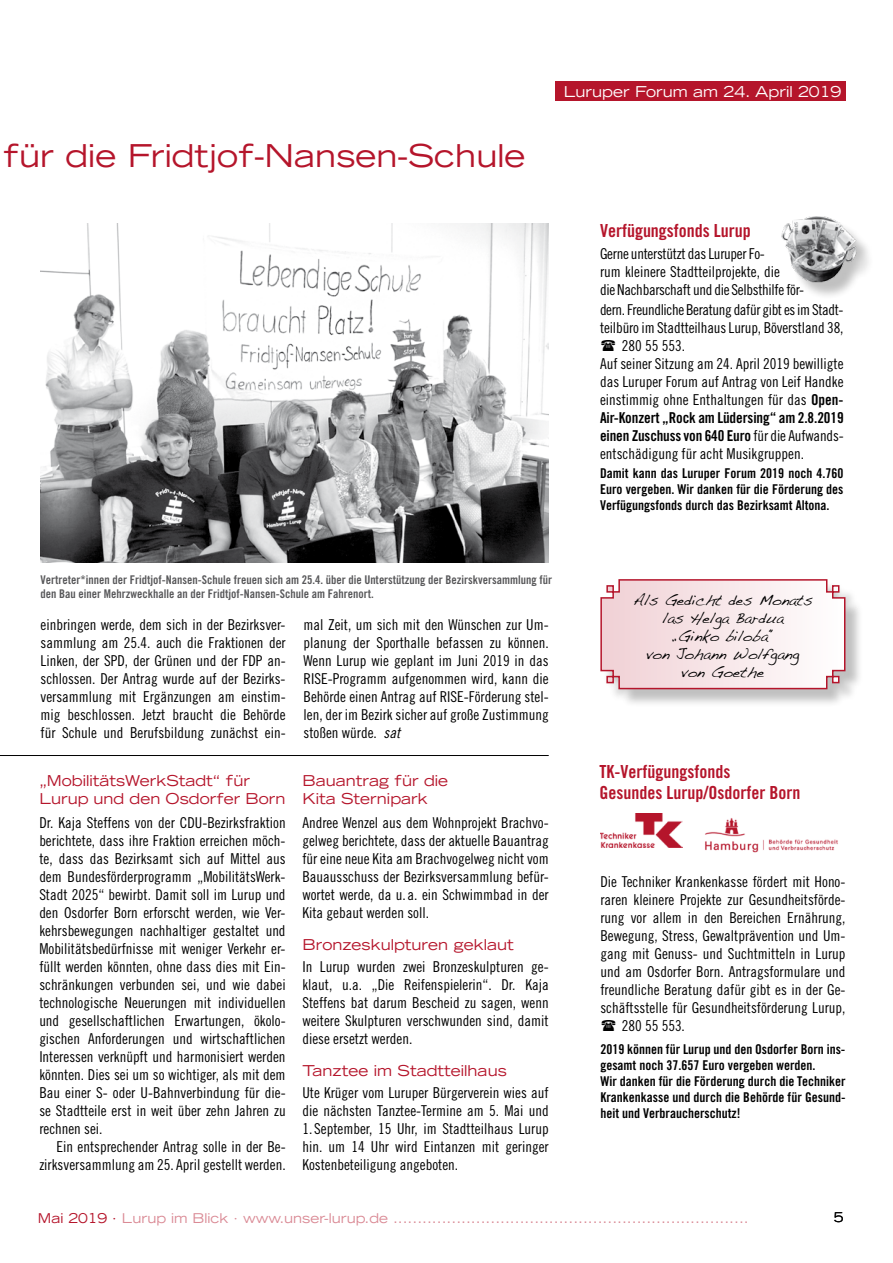
<style>
.page{position:relative;width:893px;height:1263px;background:#fff}
.page>*{position:absolute;margin:0;border:0;box-sizing:border-box;transform-origin:0 0}
.t1{font:expanded 31.5px "Trade Gothic LH";color:#b5152b}
.t2{font:18px/21px "Trade Gothic Bold Cond Twenty";color:#b5152b}
.t3{font:15px/18px "Trade Gothic Cond Eighteen";color:#000;text-align:justify}
.t4{font:expanded 15px/18px "Trade Gothic LH";color:#b5152b}
.t5{font:15px/18px "Trade Gothic Cond Eighteen";letter-spacing:-.02em;color:#000}
.t6{font:15px/18px "Trade Gothic Bold Cond Twenty";letter-spacing:-.01em;color:#000}
.t7{font:15px/18px "Handwriting Dakota";color:#000;text-align:center}
.t8{font:15px "Trade Gothic Cond Eighteen";letter-spacing:-.025em;color:#000}
.t9{font:expanded 15px "Trade Gothic LH";color:#fff}
.t10{font:13.5px/16.2px "Trade Gothic Bold Cond Twenty";color:#000}
.t11{font:expanded 13.5px "Trade Gothic LH";color:#da8a95}
.t12{font:expanded 13.5px "Trade Gothic LH";color:#000}
.t13{font:12px/14.4px "Trade Gothic Bold Cond Twenty";color:#58585a}
.s1{font-family:"Trade Gothic Bold Cond Twenty"}
.s2{font-family:"Trade Gothic Cond Eighteen"}
.s3{font-family:"Trade Gothic Cond Eighteen Obl"}
.s4{color:#b5152b}
</style>
<div class="page">
<div style="left:555px;top:82px;width:291px;height:19px;background:#b5152b"></div>
<img style="left:41px;top:223px;width:508px;height:339px">
<hr style="left:0;top:755px;width:549px;height:1px;background:#000">
<div style="left:603px;top:582px;width:261px;height:126px;background:#000;opacity:.25"></div>
<svg style="left:600px;top:579px;width:246px;height:111px"></svg>
<div style="left:785px;top:220px;width:89px;height:79px;background:#000;opacity:.25"></div>
<img style="left:781px;top:216px;width:78px;height:75px">
<img style="left:600px;top:813px;width:82px;height:34px">
<img style="left:705px;top:818px;width:133px;height:35px">
<h1 class="t1" style="left:3px;top:135px;width:523px">für die Fridtjof-Nansen-Schule</h1>
<p class="t9" style="left:564px;top:82px;width:279px">Luruper Forum am 24. April 2019</p>
<p class="t2" style="left:600px;top:220px;width:152px">Verfügungsfonds Lurup</p>
<p class="t5" style="left:600px;top:244px;width:206px">Gerne unterstützt das Luruper Fo-<br>rum kleinere Stadtteilprojekte, die<br>die Nachbarschaft und die Selbsthilfe för-</p>
<p class="t8" style="left:600px;top:301px;width:245px">dern. Freundliche Beratung dafür gibt es im Stadt-</p>
<p class="t3" style="left:600px;top:318px;width:245px">teilbüro im Stadtteilhaus Lurup, Böverstland 38,</p>
<p class="t3" style="left:622px;top:336px;width:65px">280 55 553.</p>
<p class="t3" style="left:600px;top:354px;width:245px">Auf seiner Sitzung am 24. April 2019 bewilligte</p>
<p class="t3" style="left:600px;top:372px;width:245px">das Luruper Forum auf Antrag von Leif Handke</p>
<p class="t3" style="left:600px;top:390px;width:245px">einstimmig ohne Enthaltungen für das <span class="s1">Open-</span></p>
<p class="t6" style="left:600px;top:408px;width:245px">Air-Konzert „Rock am Lüdersing“ am 2.8.2019 einen Zuschuss von 640 Euro <span class="s2">für die Aufwands-</span></p>
<p class="t3" style="left:600px;top:444px;width:206px">entschädigung für acht Musikgruppen.</p>
<p class="t10" style="left:600px;top:465px;width:245px;text-align:justify">Damit kann das Luruper Forum 2019 noch 4.760<br>Euro vergeben. Wir danken für die Förderung des Verfügungsfonds durch das Bezirksamt Altona.</p>
<p class="t13" style="left:41px;top:572px;width:513px">Vertreter*innen der Fridtjof-Nansen-Schule freuen sich am 25.4. über die Unterstützung der Bezirskversammlung für den Bau einer Mehrzweckhalle an der Fridtjof-Nansen-Schule am Fahrenort.</p>
<p class="t3" style="left:41px;top:615px;width:247px">einbringen werde, dem sich in der Bezirksver&shy;sammlung am 25.4. auch die Fraktionen der Linken, der SPD, der Grünen und der FDP an&shy;schlossen. Der Antrag wurde auf der Bezirks&shy;versammlung mit Ergänzungen am einstim&shy;mig beschlossen. Jetzt braucht die Behörde für Schule und Berufsbildung zunächst ein-</p>
<p class="t3" style="left:304px;top:615px;width:247px">mal Zeit, um sich mit den Wünschen zur Um&shy;planung der Sporthalle befassen zu können.<br>Wenn Lurup wie geplant im Juni 2019 in das RISE-Programm aufgenommen wird, kann die Behörde einen Antrag auf RISE-Förderung stel&shy;len, der im Bezirk sicher auf große Zustimmung stoßen würde. <span class="s3">sat</span></p>
<p class="t4" style="left:39px;top:771px;width:248px">„MobilitätsWerkStadt“ für<br>Lurup und den Osdorfer Born</p>
<p class="t3" style="left:39px;top:813px;width:248px">Dr. Kaja Steffens von der CDU-Bezirksfraktion berichtete, dass ihre Fraktion erreichen möch&shy;te, dass das Bezirksamt sich auf Mittel aus dem Bundesförderprogramm „MobilitätsWerk-Stadt 2025“ bewirbt. Damit soll im Lurup und den Osdorfer Born erforscht werden, wie Ver&shy;kehrsbewegungen nachhaltiger gestaltet und Mobilitätsbedürfnisse mit weniger Verkehr er&shy;füllt werden könnten, ohne dass dies mit Ein&shy;schränkungen verbunden sei, und wie dabei technologische Neuerungen mit individuellen und gesellschaftlichen Erwartungen, ökolo&shy;gischen Anforderungen und wirtschaftlichen Interessen verknüpft und harmonisiert werden könnten. Dies sei um so wichtiger, als mit dem Bau einer S- oder U-Bahnverbindung für die&shy;se Stadtteile erst in weit über zehn Jahren zu rechnen sei.</p>
<p class="t3" style="left:39px;top:1137px;width:248px;text-align:right">Ein entsprechender Antrag solle in der Be&shy;zirksversammlung am 25. April gestellt werden.</p>
<p class="t4" style="left:302px;top:771px;width:147px">Bauantrag für die<br>Kita Sternipark</p>
<p class="t3" style="left:302px;top:813px;width:248px">Andree Wenzel aus dem Wohnprojekt Brachvo&shy;gelweg berichtete, dass der aktuelle Bauantrag für eine neue Kita am Brachvogelweg nicht vom Bauausschuss der Bezirksversammlung befür&shy;wortet werde, da u. a. ein Schwimmbad in der Kita gebaut werden soll.</p>
<p class="t4" style="left:302px;top:935px;width:213px">Bronzeskulpturen geklaut</p>
<p class="t3" style="left:302px;top:957px;width:248px">In Lurup wurden zwei Bronzeskulpturen ge&shy;klaut, u.a. „Die Reifenspielerin“. Dr. Kaja Steffens bat darum Bescheid zu sagen, wenn weitere Skulpturen verschwunden sind, damit diese ersetzt werden.</p>
<p class="t4" style="left:302px;top:1061px;width:206px">Tanztee im Stadtteilhaus</p>
<p class="t3" style="left:302px;top:1083px;width:248px">Ute Krüger vom Luruper Bürgerverein wies auf die nächsten Tanztee-Termine am 5. Mai und</p>
<p class="t3" style="left:302px;top:1119px;width:248px">1. September, 15 Uhr, im Stadtteilhaus Lurup hin. um 14 Uhr wird Eintanzen mit geringer Kostenbeteiligung angeboten.</p>
<p class="t7" style="left:633px;top:591px;width:181px">Als Gedicht des Monats las Helga Bardua<br>„Ginko biloba “<br>von Johann Wolfgang<br>von Goethe</p>
<p class="t2" style="left:600px;top:761px;width:202px">TK-Verfügungsfonds<br>Gesundes Lurup/Osdorfer Born</p>
<p class="t3" style="left:600px;top:873px;width:247px">Die Techniker Krankenkasse fördert mit Hono-</p>
<p class="t3" style="left:600px;top:891px;width:247px">raren kleinere Projekte zur Gesundheitsförde-</p>
<p class="t3" style="left:600px;top:909px;width:247px">rung vor allem in den Bereichen Ernährung,</p>
<p class="t3" style="left:600px;top:927px;width:247px">Bewegung, Stress, Gewaltprävention und Um-</p>
<p class="t3" style="left:600px;top:945px;width:247px">gang mit Genuss- und Suchtmitteln in Lurup</p>
<p class="t3" style="left:600px;top:963px;width:247px">und am Osdorfer Born. Antragsformulare und</p>
<p class="t3" style="left:600px;top:981px;width:247px">freundliche Beratung dafür gibt es in der Ge-</p>
<p class="t3" style="left:600px;top:999px;width:247px">schäftsstelle für Gesundheitsförderung Lurup,</p>
<p class="t3" style="left:622px;top:1017px;width:65px">280 55 553.</p>
<p class="t10" style="left:600px;top:1040px;width:247px">2019 können für Lurup und den Osdorfer Born ins&shy;gesamt noch 37.657 Euro vergeben werden.<br>Wir danken für die Förderung durch die Techniker Krankenkasse und durch die Behörde für Gesund&shy;heit und Verbraucherschutz!</p>
<p class="t11" style="left:38px;top:1209px;width:361px"><span class="s4">Mai 2019 ·</span> Lurup im Blick · www. unser-lurup. de .........................................................................</p>
<p class="t12" style="left:834px;top:1209px;width:11px">5</p>
</div>
